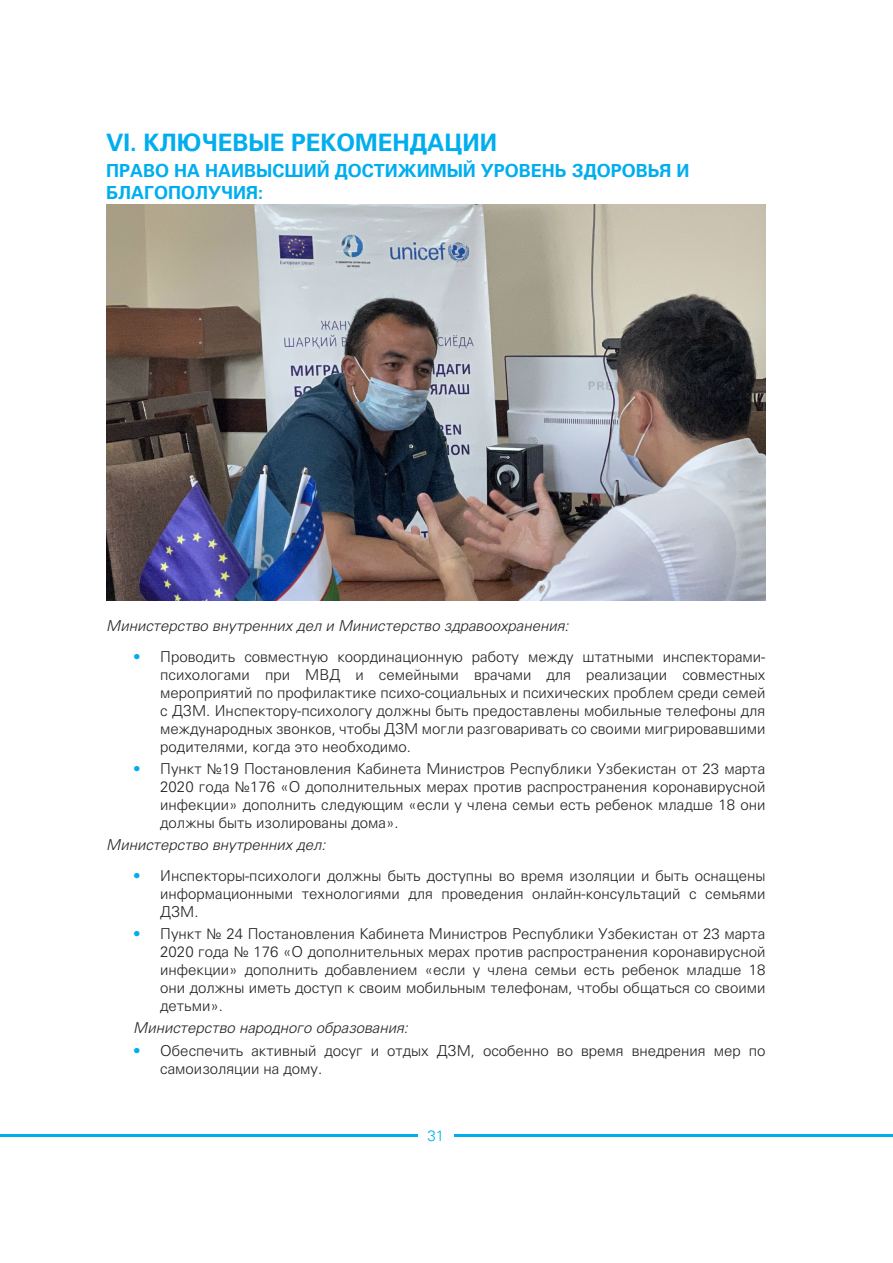
<style>
.page{position:relative;width:893px;height:1263px;background:#fff}
.page>*{position:absolute;margin:0;border:0;box-sizing:border-box;transform-origin:0 0}
.Заголовок{font:700 24px "Univers LTCYR 65";color:#00aeef}
.Zagolovok_mini{font:700 18px/21.6px "Univers LTCYR 65";color:#00aeef}
.MARKERS{font:300 15px/18px "Univers LTCYR 45";color:#231f20;text-align:justify}
.текст_осн{font:italic 300 15px "Univers LTCYR 45";color:#231f20}
.MARKERS-2{font:italic 300 15px "Univers LTCYR 45";color:#231f20}
.t1{font:300 15px "Univers LTCYR 45";color:#00aeef}
.s1{color:#00aeef}
</style>
<div class="page">
<hr style="left:0;top:1134px;width:417px;height:2px;background:#00aeef">
<hr style="left:454px;top:1134px;width:439px;height:2px;background:#00aeef">
<img style="left:106px;top:204px;width:659px;height:397px">
<p class="Заголовок" style="left:106px;top:126px;width:392px">VI. КЛЮЧЕВЫЕ РЕКОМЕНДАЦИИ</p>
<p class="Zagolovok_mini" style="left:106px;top:159px;width:585px">ПРАВО НА НАИВЫСШИЙ ДОСТИЖИМЫЙ УРОВЕНЬ ЗДОРОВЬЯ И<br>БЛАГОПОЛУЧИЯ:</p>
<p class="текст_осн" style="left:106px;top:616px;width:464px">Министерство внутренних дел и Министерство здравоохранения:</p>
<p class="MARKERS" style="left:160px;top:647px;width:607px;text-indent:-27px"><span class="s1">•</span> Проводить совместную координационную работу между штатными инспекторами&shy;психологами при МВД и семейными врачами для реализации совместных мероприятий по профилактике психо-социальных и психических проблем среди семей с ДЗМ. Инспектору-психологу должны быть предоставлены мобильные телефоны для международных звонков, чтобы ДЗМ могли разговаривать со своими мигрировавшими родителями, когда это необходимо.</p>
<p class="MARKERS" style="left:160px;top:759px;width:607px;text-indent:-27px"><span class="s1">•</span> Пункт №19 Постановления Кабинета Министров Республики Узбекистан от 23 марта 2020 года №176 «О дополнительных мерах против распространения коронавирусной инфекции» дополнить следующим «если у члена семьи есть ребенок младше 18 они должны быть изолированы дома».</p>
<p class="текст_осн" style="left:106px;top:835px;width:221px">Министерство внутренних дел:</p>
<p class="MARKERS" style="left:160px;top:866px;width:607px;text-indent:-27px"><span class="s1">•</span> Инспекторы-психологи должны быть доступны во время изоляции и быть оснащены информационными технологиями для проведения онлайн-консультаций с семьями ДЗМ.</p>
<p class="MARKERS" style="left:160px;top:924px;width:607px;text-indent:-27px"><span class="s1">•</span> Пункт № 24 Постановления Кабинета Министров Республики Узбекистан от 23 марта 2020 года № 176 «О дополнительных мерах против распространения коронавирусной инфекции» дополнить добавлением «если у члена семьи есть ребенок младше 18 они должны иметь доступ к своим мобильным телефонам, чтобы общаться со своими детьми».</p>
<p class="MARKERS-2" style="left:133px;top:1019px;width:276px">Министерство народного образования:</p>
<p class="MARKERS" style="left:160px;top:1041px;width:607px;text-indent:-27px"><span class="s1">•</span> Обеспечить активный досуг и отдых ДЗМ, особенно во время внедрения мер по самоизоляции на дому.</p>
<p class="t1" style="left:427px;top:1125px;width:18px">31</p>
</div>
